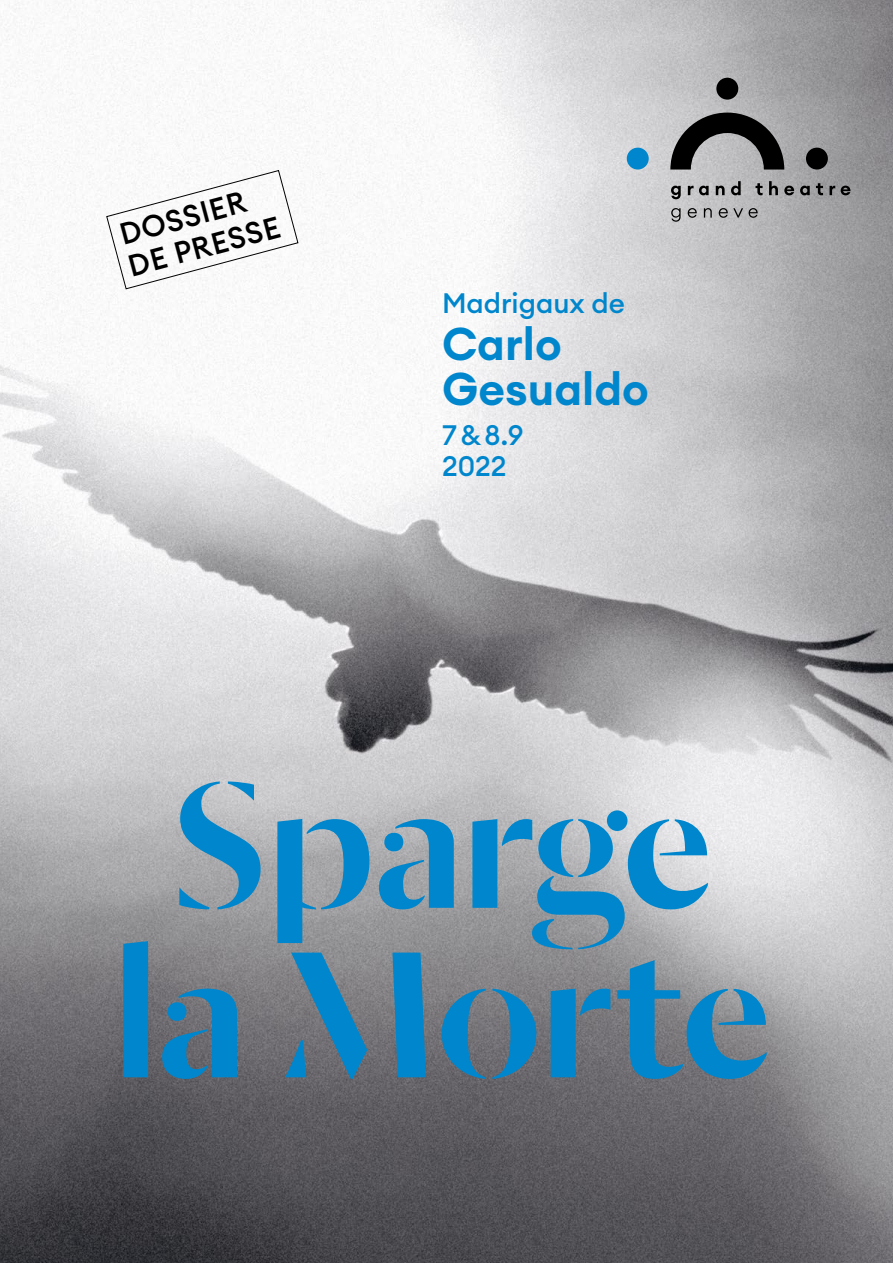
<style>
.page{position:relative;width:893px;height:1263px;background:#fff}
.page>*{position:absolute;margin:0;border:0;box-sizing:border-box;transform-origin:0 0}
.t1{font:500 198px/169.5px "Dala Moa";color:#0086cc}
.t2{font:600 45.15px/45.2px "Euclid Circular A";color:#0086cc}
.t3{font:500 30px/33px "Euclid Circular A";color:#000}
.t4{font:500 27.75px/31.2px "Euclid Circular A";color:#0086cc}
</style>
<div class="page">
<img style="left:0;top:0;width:893px;height:1263px">
<svg style="left:106px;top:170px;width:193px;height:120px"></svg>
<div style="left:716px;top:78px;width:22px;height:22px;background:#000;border-radius:50%"></div>
<div style="left:627px;top:148px;width:22px;height:22px;background:#0086cc;border-radius:50%"></div>
<div style="left:806px;top:148px;width:22px;height:22px;background:#000;border-radius:50%"></div>
<svg style="left:670px;top:113px;width:114px;height:57px;background:#666667"></svg>
<svg style="left:671px;top:186px;width:10px;height:13px"></svg>
<svg style="left:688px;top:186px;width:21px;height:9px"></svg>
<svg style="left:716px;top:186px;width:9px;height:9px"></svg>
<svg style="left:731px;top:181px;width:10px;height:14px"></svg>
<svg style="left:755px;top:183px;width:8px;height:12px"></svg>
<svg style="left:769px;top:181px;width:9px;height:14px"></svg>
<svg style="left:784px;top:186px;width:10px;height:9px"></svg>
<svg style="left:800px;top:186px;width:10px;height:9px"></svg>
<svg style="left:816px;top:183px;width:7px;height:12px"></svg>
<svg style="left:829px;top:186px;width:6px;height:9px"></svg>
<svg style="left:841px;top:186px;width:9px;height:9px"></svg>
<svg style="left:671px;top:208px;width:10px;height:14px"></svg>
<svg style="left:688px;top:208px;width:9px;height:10px"></svg>
<svg style="left:704px;top:208px;width:8px;height:10px"></svg>
<svg style="left:719px;top:208px;width:24px;height:10px"></svg>
<svg style="left:749px;top:208px;width:9px;height:10px"></svg>
<p class="t3" style="left:116px;top:219px;width:157px;rotate:-15deg">DOSSIER<br>DE PRESSE</p>
<p class="t4" style="left:442px;top:287px;width:184px">Madrigaux de</p>
<h2 class="t2" style="left:442px;top:321px;width:208px">Carlo<br>Gesualdo</h2>
<p class="t4" style="left:442px;top:419px;width:83px">7 &amp; 8.9<br>2022</p>
<h1 class="t1" style="left:114px;top:752px;width:658px">Sparge la Morte</h1>
</div>
